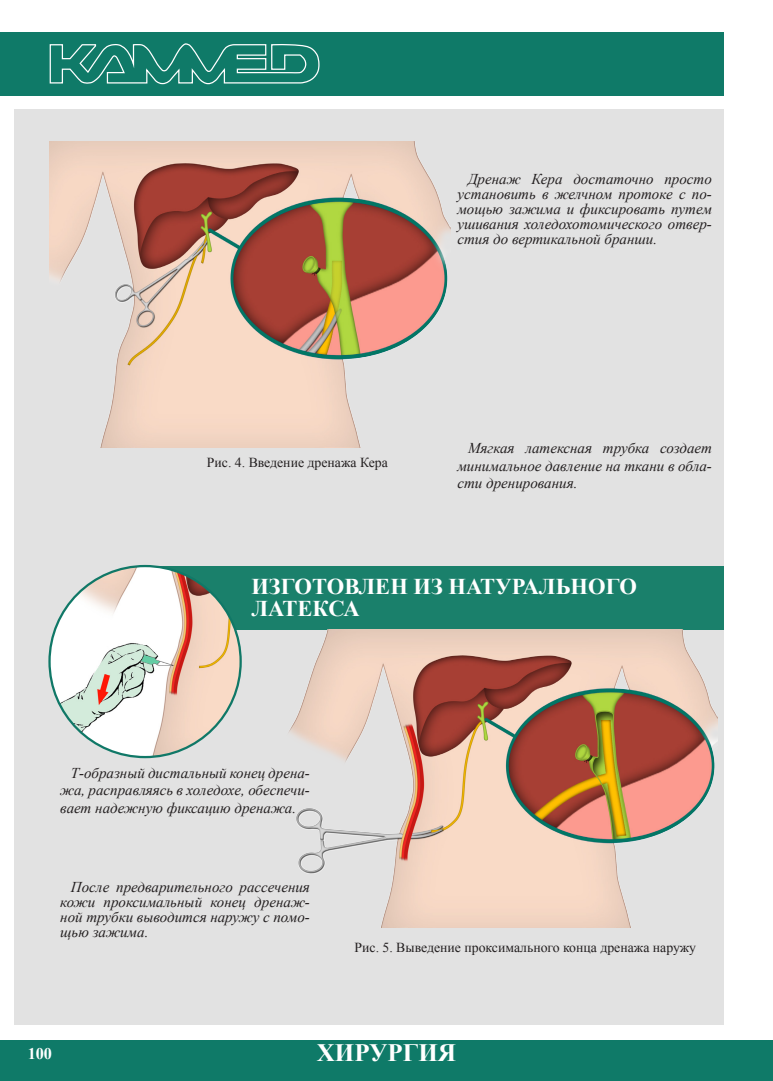
<style>
.page{position:relative;width:773px;height:1081px;background:#fff}
.page>*{position:absolute;margin:0;border:0;box-sizing:border-box;transform-origin:0 0}
.t1{font:700 25px "Times New Roman";color:#fff}
.t2{font:700 22.5px/22.5px "Times New Roman";color:#fff}
.t3{font:700 16.25px "Times New Roman";color:#fff}
.t4{font:italic 15px/15px "Times New Roman";color:#231f20;text-align:justify}
.t5{font:13.75px "Times New Roman";color:#231f20}
</style>
<div class="page">
<div style="left:0;top:1040px;width:758px;height:41px;background:#0f7a68"></div>
<div style="left:759px;top:1040px;width:13px;height:41px;background:#0f7a68"></div>
<div style="left:14px;top:109px;width:709px;height:915px;background:#e2e2e2"></div>
<div style="left:145px;top:566px;width:578px;height:63px;background:#1a806b"></div>
<div style="left:14px;top:32px;width:709px;height:64px;background:#0f7a68"></div>
<svg style="left:49px;top:43px;width:271px;height:42px"></svg>
<img style="left:50px;top:141px;width:400px;height:307px">
<img style="left:50px;top:566px;width:190px;height:191px;border-radius:95px">
<img style="left:279px;top:629px;width:438px;height:299px">
<p class="t4" style="left:457px;top:171px;width:256px;text-indent:11px">Дренаж Кера достаточно просто установить в желчном протоке с по&shy;мощью зажима и фиксировать путем ушивания холедохотомического отвер&shy;стия до вертикальной бранши.</p>
<p class="t5" style="left:207px;top:452px;width:182px">Рис. 4. Введение дренажа Кера</p>
<p class="t4" style="left:457px;top:439px;width:256px;line-height:17.5px;text-indent:11px">Мягкая латексная трубка создает минимальное давление на ткани в обла&shy;сти дренирования.</p>
<h2 class="t2" style="left:251px;top:574px;width:387px">ИЗГОТОВЛЕН ИЗ НАТУРАЛЬНОГО<br>ЛАТЕКСА</h2>
<p class="t4" style="left:60px;top:764px;width:251px;line-height:17.5px;text-indent:11px">Т-образный дистальный конец дрена&shy;жа, расправляясь в холедохе, обеспечи&shy;вает надежную фиксацию дренажа.</p>
<p class="t4" style="left:60px;top:879px;width:251px;text-indent:11px">После предварительного рассечения кожи проксимальный конец дренаж&shy;ной трубки выводится наружу с помо&shy;щью зажима.</p>
<p class="t5" style="left:354px;top:938px;width:343px">Рис. 5. Выведение проксимального конца дренажа наружу</p>
<p class="t3" style="left:28px;top:1041px;width:26px">100</p>
<h1 class="t1" style="left:317px;top:1035px;width:141px">ХИРУРГИЯ</h1>
</div>
